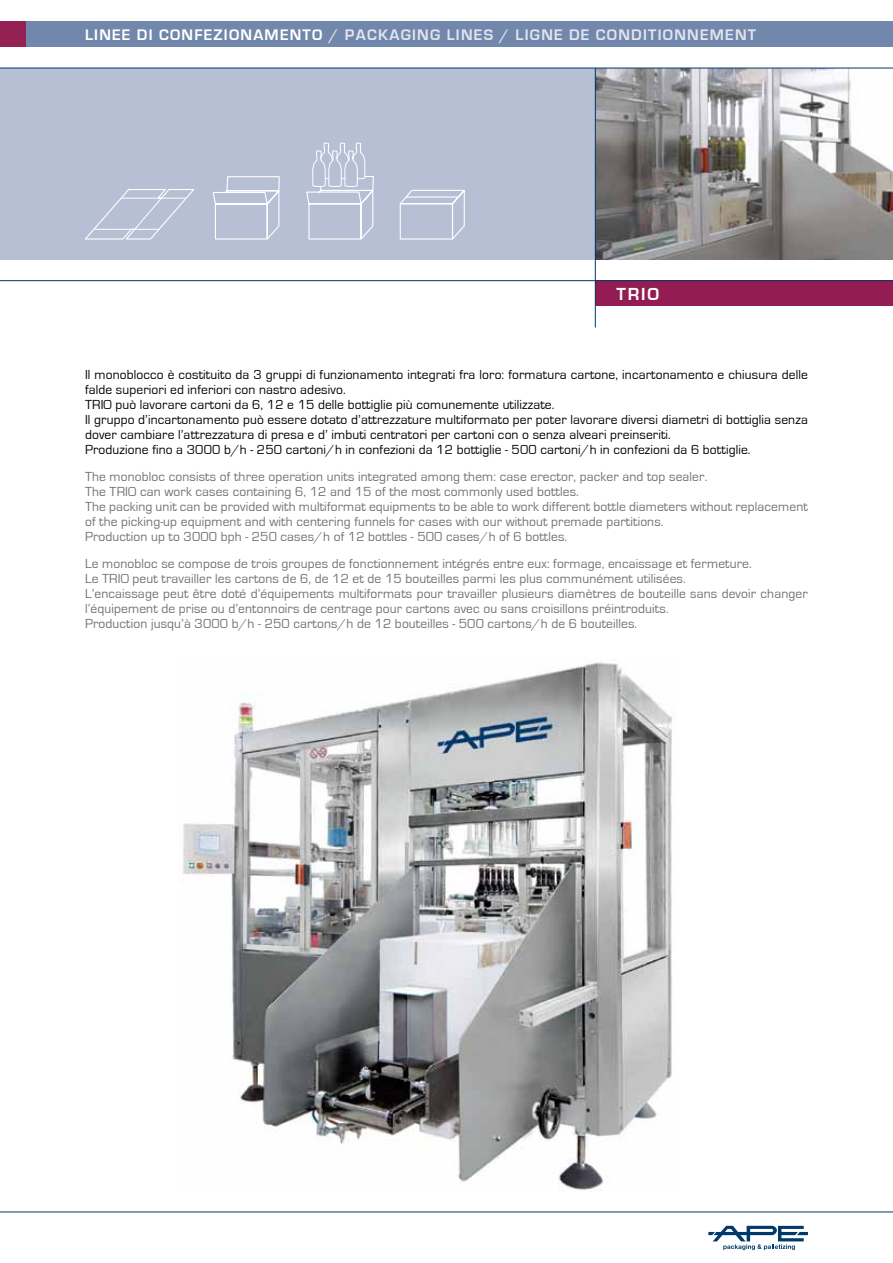
<style>
.page{position:relative;width:893px;height:1263px;background:#fff}
.page>*{position:absolute;margin:0;border:0;box-sizing:border-box;transform-origin:0 0}
.t1{font:700 18px "Eurostile";color:#fff}
.t2{font:700 15.75px "Eurostile";letter-spacing:.08em;color:#e1e4ee}
.t3{font:13.5px/15px "Eurostile";letter-spacing:.01em;color:#707172}
.t4{font:13.5px/15px "Eurostile";letter-spacing:.01em;color:#000}
.s1{color:#fff}
</style>
<div class="page">
<div style="left:595px;top:281px;width:298px;height:25px;background:#931d52"></div>
<div style="left:0;top:68px;width:893px;height:191px;background:#b6bfd4"></div>
<img style="left:596px;top:69px;width:297px;height:190px">
<div style="left:0;top:21px;width:893px;height:26px;background:#7187ac"></div>
<div style="left:0;top:21px;width:26px;height:26px;background:#942054"></div>
<hr style="left:0;top:280px;width:893px;height:1px;background:#00396b">
<hr style="left:0;top:68px;width:893px;height:1px;background:#00396b">
<hr style="left:595px;top:68px;width:1px;height:259px;background:#00396b">
<hr style="left:0;top:1211px;width:893px;height:1px;background:#00396b">
<svg style="left:85px;top:189px;width:109px;height:51px"></svg>
<svg style="left:212px;top:176px;width:68px;height:64px"></svg>
<svg style="left:305px;top:67px;width:70px;height:173px"></svg>
<svg style="left:399px;top:189px;width:66px;height:51px"></svg>
<svg style="left:708px;top:1226px;width:100px;height:24px"></svg>
<img style="left:182px;top:662px;width:490px;height:529px">
<p class="t2" style="left:85px;top:26px;width:673px"><span class="s1">LINEE DI CONFEZIONAMENTO</span> / PACKAGING LINES / LIGNE DE CONDITIONNEMENT</p>
<h1 class="t1" style="left:617px;top:284px;width:44px">TRIO</h1>
<p class="t4" style="left:85px;top:367px;width:724px">Il monoblocco è costituito da 3 gruppi di funzionamento integrati fra loro: formatura cartone, incartonamento e chiusura delle falde superiori ed inferiori con nastro adesivo.<br>TRIO può lavorare cartoni da 6, 12 e 15 delle bottiglie più comunemente utilizzate.<br>Il gruppo d’incartonamento può essere dotato d’attrezzature multiformato per poter lavorare diversi diametri di bottiglia senza dover cambiare l’attrezzatura di presa e d’ imbuti centratori per cartoni con o senza alveari preinseriti.<br>Produzione fino a 3000 b/h - 250 cartoni/h in confezioni da 12 bottiglie - 500 cartoni/h in confezioni da 6 bottiglie.</p>
<p class="t3" style="left:85px;top:469px;width:624px">The monobloc consists of three operation units integrated among them: case erector, packer and top sealer.<br>The trio</p>
<p class="t3" style="left:85px;top:484px;width:724px;text-indent:55px">can work cases containing 6, 12 and 15 of the most commonly used bottles.<br>The packing unit can be provided with multiformat equipments to be able to work different bottle diameters without replacement of the picking-up equipment and with centering funnels for cases with our without premade partitions.<br>Production up to 3000 bph - 250 cases/h of 12 bottles - 500 cases/h of 6 bottles.</p>
<p class="t3" style="left:85px;top:556px;width:668px">Le monobloc se compose de trois groupes de fonctionnement intégrés entre eux: formage, encaissage et fermeture.<br>Le trio</p>
<p class="t3" style="left:85px;top:571px;width:724px;text-indent:48px">peut travailler les cartons de 6, de 12 et de 15 bouteilles parmi les plus communément utilisées.<br>L’encaissage peut être doté d’équipements multiformats pour travailler plusieurs diamètres de bouteille sans devoir changer l’équipement de prise ou d’entonnoirs de centrage pour cartons avec ou sans croisillons préintroduits.<br>Production jusqu’à 3000 b/h - 250 cartons/h de 12 bouteilles - 500 cartons/h de 6 bouteilles.</p>
</div>
